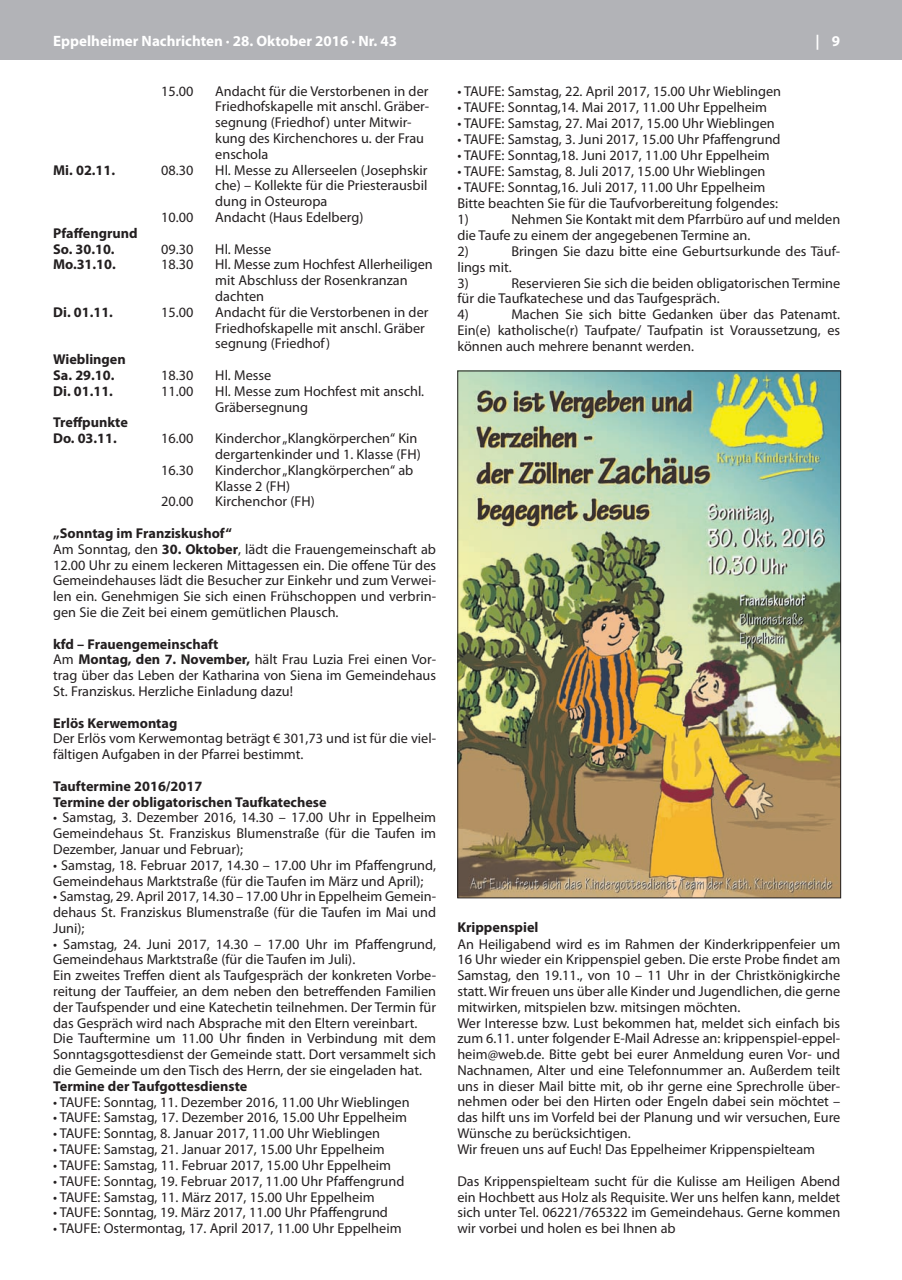
<style>
.page{position:relative;width:902px;height:1280px;background:#fff}
.page>*{position:absolute;margin:0;border:0;box-sizing:border-box;transform-origin:0 0}
.t1{font:700 15px "Myriad Pro";color:#fff}
.t2{font:14.25px/15.8px "Myriad Pro";color:#231f20}
.t3{font:700 14.25px/15.9px "Myriad Pro";color:#231f20}
.s1{font-weight:700}
</style>
<div class="page">
<div style="left:0;top:0;width:901px;height:60px;background:#b2b3b7"></div>
<img style="left:459px;top:373px;width:380px;height:523px">
<p class="t1" style="left:53px;top:31px;width:345px">Eppelheimer Nachrichten · 28. Oktober 2016 · Nr. 43</p>
<p class="t1" style="left:815px;top:31px;width:26px">| 9</p>
<p class="t2" style="left:161px;top:83px;width:34px">15.00</p>
<p class="t2" style="left:215px;top:83px;width:215px">Andacht für die Verstorbenen in der<br>Friedhofskapelle mit anschl. Gräber&shy;segnung (Friedhof) unter Mitwir&shy;kung des Kirchenchores u. der Frau enschola</p>
<p class="t3" style="left:53px;top:161px;width:63px">Mi. 02.11.</p>
<p class="t2" style="left:161px;top:162px;width:34px">08.30</p>
<p class="t2" style="left:215px;top:162px;width:214px;text-align:justify">Hl. Messe zu Allerseelen (Josephskir che) – Kollekte für die Priesterausbil dung in Osteuropa</p>
<p class="t2" style="left:161px;top:209px;width:34px">10.00</p>
<p class="t2" style="left:215px;top:209px;width:150px">Andacht (Haus Edelberg)</p>
<p class="t3" style="left:53px;top:225px;width:86px">Pfaffengrund<br>So. 30.10.</p>
<p class="t2" style="left:457px;top:83px;width:325px">• TAUFE: Samstag, 22. April 2017, 15.00 Uhr Wieblingen</p>
<p class="t2" style="left:457px;top:99px;width:311px">• TAUFE: Sonntag,14. Mai 2017, 11.00 Uhr Eppelheim</p>
<p class="t2" style="left:457px;top:115px;width:319px">• TAUFE: Samstag, 27. Mai 2017, 15.00 Uhr Wieblingen</p>
<p class="t2" style="left:457px;top:131px;width:325px">• TAUFE: Samstag, 3. Juni 2017, 15.00 Uhr Pfaffengrund</p>
<p class="t2" style="left:457px;top:147px;width:314px">• TAUFE: Sonntag,18. Juni 2017, 11.00 Uhr Eppelheim</p>
<p class="t2" style="left:457px;top:163px;width:309px">• TAUFE: Samstag, 8. Juli 2017, 15.00 Uhr Wieblingen</p>
<p class="t2" style="left:457px;top:179px;width:322px">• TAUFE: Sonntag,16. Juli 2017, 11.00 Uhr Eppelheim<br>Bitte beachten Sie für die Taufvorbereitung folgendes:<br>1)</p>
<p class="t2" style="left:457px;top:211px;width:384px;text-indent:54px">Nehmen Sie Kontakt mit dem Pfarrbüro auf und melden die Taufe zu einem der angegebenen Termine an.<br>2)</p>
<p class="t2" style="left:161px;top:241px;width:34px">09.30</p>
<p class="t2" style="left:215px;top:241px;width:58px">Hl. Messe</p>
<p class="t2" style="left:457px;top:243px;width:384px;text-indent:54px">Bringen Sie dazu bitte eine Geburtsurkunde des Täuf&shy;lings mit.<br>3)</p>
<p class="t3" style="left:53px;top:256px;width:64px">Mo.31.10.</p>
<p class="t2" style="left:161px;top:257px;width:34px">18.30</p>
<p class="t2" style="left:215px;top:257px;width:219px">Hl. Messe zum Hochfest Allerheiligen mit Abschluss der Rosenkranzan dachten</p>
<p class="t3" style="left:53px;top:304px;width:61px">Di. 01.11.</p>
<p class="t2" style="left:161px;top:304px;width:34px">15.00</p>
<p class="t2" style="left:215px;top:304px;width:215px">Andacht für die Verstorbenen in der<br>Friedhofskapelle mit anschl. Gräber segnung (Friedhof)</p>
<p class="t3" style="left:53px;top:351px;width:74px">Wieblingen<br>Sa. 29.10.</p>
<p class="t2" style="left:457px;top:275px;width:384px;text-indent:54px">Reservieren Sie sich die beiden obligatorischen Termine für die Taufkatechese und das Taufgespräch.<br>4)</p>
<p class="t2" style="left:457px;top:307px;width:384px;text-align:justify;text-indent:54px">Machen Sie sich bitte Gedanken über das Patenamt.<br>Ein(e) katholische(r) Taufpate/ Taufpatin ist Voraussetzung, es können auch mehrere benannt werden.</p>
<p class="t2" style="left:161px;top:367px;width:34px">18.30</p>
<p class="t2" style="left:215px;top:367px;width:58px">Hl. Messe</p>
<p class="t3" style="left:53px;top:383px;width:61px">Di. 01.11.</p>
<p class="t2" style="left:161px;top:383px;width:34px">11.00</p>
<p class="t2" style="left:215px;top:383px;width:210px">Hl. Messe zum Hochfest mit anschl.<br>Gräbersegnung</p>
<p class="t3" style="left:53px;top:414px;width:76px">Treffpunkte<br>Do. 03.11.</p>
<p class="t2" style="left:161px;top:430px;width:34px">16.00</p>
<p class="t2" style="left:215px;top:430px;width:207px">Kinderchor „Klangkörperchen“ Kin dergartenkinder und 1. Klasse (FH)</p>
<p class="t2" style="left:161px;top:462px;width:34px">16.30</p>
<p class="t2" style="left:215px;top:462px;width:200px">Kinderchor „Klangkörperchen“ ab<br>Klasse 2 (FH)</p>
<p class="t2" style="left:161px;top:493px;width:34px">20.00</p>
<p class="t2" style="left:215px;top:493px;width:101px">Kirchenchor (FH)</p>
<p class="t2" style="left:53px;top:525px;width:384px"><span class="s1">„Sonntag im Franziskushof“<br></span>Am Sonntag, den <span class="s1">30. Oktober</span>, lädt die Frauengemeinschaft ab 12.00 Uhr zu einem leckeren Mittagessen ein. Die offene Tür des Gemeindehauses lädt die Besucher zur Einkehr und zum Verwei&shy;len ein. Genehmigen Sie sich einen Frühschoppen und verbrin&shy;gen Sie die Zeit bei einem gemütlichen Plausch.</p>
<p class="t2" style="left:53px;top:636px;width:384px"><span class="s1">kfd – Frauengemeinschaft<br></span>Am <span class="s1">Montag, den 7. November,</span> hält Frau Luzia Frei einen Vor&shy;trag über das Leben der Katharina von Siena im Gemeindehaus St. Franziskus. Herzliche Einladung dazu!</p>
<p class="t3" style="left:53px;top:714px;width:126px">Erlös Kerwemontag</p>
<p class="t2" style="left:53px;top:730px;width:384px">Der Erlös vom Kerwemontag beträgt € 301,73 und ist für die viel&shy;fältigen Aufgaben in der Pfarrei bestimmt.</p>
<p class="t3" style="left:53px;top:777px;width:275px">Tauftermine 2016/2017<br>Termine der obligatorischen Taufkatechese</p>
<p class="t2" style="left:53px;top:809px;width:384px;text-align:justify">• Samstag, 3. Dezember 2016, 14.30 – 17.00 Uhr in Eppelheim Gemeindehaus St. Franziskus Blumenstraße (für die Taufen im Dezember, Januar und Februar);</p>
<p class="t2" style="left:53px;top:857px;width:384px">• Samstag, 18. Februar 2017, 14.30 – 17.00 Uhr im Pfaffengrund,<br>Gemeindehaus Marktstraße (für die Taufen im März und April);</p>
<p class="t2" style="left:53px;top:888px;width:384px;text-align:justify">• Samstag, 29. April 2017, 14.30 – 17.00 Uhr in Eppelheim Gemein&shy;dehaus St. Franziskus Blumenstraße (für die Taufen im Mai und Juni);</p>
<p class="t2" style="left:53px;top:936px;width:384px">• Samstag, 24. Juni 2017, 14.30 – 17.00 Uhr im Pfaffengrund, Gemeindehaus Marktstraße (für die Taufen im Juli).<br>Ein zweites Treffen dient als Taufgespräch der konkreten Vorbe&shy;reitung der Tauffeier, an dem neben den betreffenden Familien der Taufspender und eine Katechetin teilnehmen. Der Termin für das Gespräch wird nach Absprache mit den Eltern vereinbart.<br>Die Tauftermine um 11.00 Uhr finden in Verbindung mit dem Sonntagsgottesdienst der Gemeinde statt. Dort versammelt sich die Gemeinde um den Tisch des Herrn, der sie eingeladen hat.</p>
<p class="t3" style="left:53px;top:1077px;width:196px">Termine der Taufgottesdienste</p>
<p class="t2" style="left:53px;top:1094px;width:358px">• TAUFE: Sonntag, 11. Dezember 2016, 11.00 Uhr Wieblingen</p>
<p class="t2" style="left:53px;top:1109px;width:355px">• TAUFE: Samstag, 17. Dezember 2016, 15.00 Uhr Eppelheim</p>
<p class="t2" style="left:53px;top:1125px;width:328px">• TAUFE: Sonntag, 8. Januar 2017, 11.00 Uhr Wieblingen</p>
<p class="t2" style="left:53px;top:1141px;width:333px">• TAUFE: Samstag, 21. Januar 2017, 15.00 Uhr Eppelheim</p>
<p class="t2" style="left:53px;top:1157px;width:339px">• TAUFE: Samstag, 11. Februar 2017, 15.00 Uhr Eppelheim</p>
<p class="t2" style="left:53px;top:1173px;width:353px">• TAUFE: Sonntag, 19. Februar 2017, 11.00 Uhr Pfaffengrund</p>
<p class="t2" style="left:53px;top:1189px;width:323px">• TAUFE: Samstag, 11. März 2017, 15.00 Uhr Eppelheim</p>
<p class="t2" style="left:53px;top:1204px;width:336px">• TAUFE: Sonntag, 19. März 2017, 11.00 Uhr Pfaffengrund</p>
<p class="t2" style="left:53px;top:1220px;width:350px">• TAUFE: Ostermontag, 17. April 2017, 11.00 Uhr Eppelheim</p>
<p class="t3" style="left:457px;top:919px;width:83px">Krippenspiel</p>
<p class="t2" style="left:457px;top:936px;width:384px">An Heiligabend wird es im Rahmen der Kinderkrippenfeier um 16 Uhr wieder ein Krippenspiel geben. Die erste Probe findet am Samstag, den 19.11., von 10 – 11 Uhr in der Christkönigkirche statt. Wir freuen uns über alle Kinder und Jugendlichen, die gerne mitwirken, mitspielen bzw. mitsingen möchten.<br>Wer Interesse bzw. Lust bekommen hat, meldet sich einfach bis zum 6.11. unter folgender E-Mail Adresse an: krippenspiel-eppel&shy;heim@web.de. Bitte gebt bei eurer Anmeldung euren Vor- und Nachnamen, Alter und eine Telefonnummer an. Außerdem teilt uns in dieser Mail bitte mit, ob ihr gerne eine Sprechrolle über&shy;nehmen oder bei den Hirten oder Engeln dabei sein möchtet – das hilft uns im Vorfeld bei der Planung und wir versuchen, Eure Wünsche zu berücksichtigen.<br>Wir freuen uns auf Euch! Das Eppelheimer Krippenspielteam</p>
<p class="t2" style="left:457px;top:1173px;width:384px;text-align:justify">Das Krippenspielteam sucht für die Kulisse am Heiligen Abend ein Hochbett aus Holz als Requisite. Wer uns helfen kann, meldet sich unter Tel. 06221/765322 im Gemeindehaus. Gerne kommen wir vorbei und holen es bei Ihnen ab</p>
</div>
